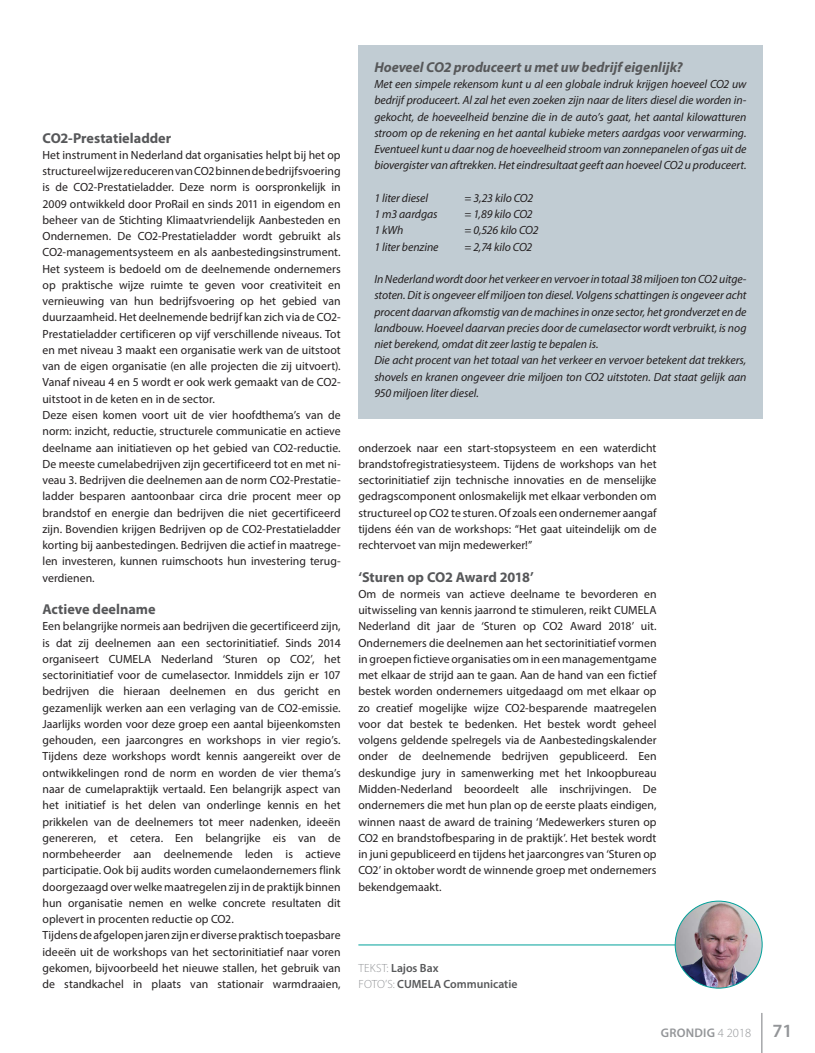
<style>
.page{position:relative;width:815px;height:1053px;background:#fff}
.page>*{position:absolute;margin:0;border:0;box-sizing:border-box;transform-origin:0 0}
.Kopje{font:700 14.38px "Myriad Pro";color:#57585a}
.Kopje_kader{font:italic 700 14.38px "Myriad Pro";letter-spacing:-.005em;color:#57585a}
.t1{font:600 12.5px "Myriad Pro";letter-spacing:.02em;color:#939598}
.Platte_tekst{font:11.88px/16.2px "Myriad Pro";letter-spacing:.005em;color:#231f20;text-align:justify}
.Platte_tekst_kader{font:italic 11.88px/16.2px "Myriad Pro";letter-spacing:-.005em;color:#231f20;text-align:justify}
.Platte_tekst-2{font:600 11.88px "Myriad Pro";color:#57585a}
.s1{font-weight:300;color:#939598}
.s2{font-weight:300}
.s3{font-size:18.75px}
</style>
<div class="page">
<hr style="left:761px;top:1012px;width:1px;height:40px;background:#939598">
<hr style="left:358px;top:944px;width:331px;height:1px;background:#00a19a">
<img style="left:675px;top:901px;width:87px;height:87px;border-radius:43px">
<div style="left:358px;top:45px;width:404px;height:374px;background:#c1ccd3"></div>
<p class="Kopje" style="left:43px;top:128px;width:130px">CO2-Prestatieladder</p>
<p class="Platte_tekst" style="left:43px;top:146px;width:300px">Het instrument in Nederland dat organisaties helpt bij het op structureel wijze reduceren van CO2 binnen de bedrijfsvoering is de CO2-Prestatieladder. Deze norm is oorspronkelijk in 2009 ontwikkeld door ProRail en sinds 2011 in eigendom en beheer van de Stichting Klimaatvriendelijk Aanbesteden en Ondernemen. De CO2-Prestatieladder wordt gebruikt als CO2-managementsysteem en als aanbestedingsinstrument.<br>Het systeem is bedoeld om de deelnemende ondernemers op praktische wijze ruimte te geven voor creativiteit en vernieuwing van hun bedrijfsvoering op het gebied van duurzaamheid. Het deelnemende bedrijf kan zich via de CO2- Prestatieladder certificeren op vijf verschillende niveaus. Tot en met niveau 3 maakt een organisatie werk van de uitstoot van de eigen organisatie (en alle projecten die zij uitvoert).<br>Vanaf niveau 4 en 5 wordt er ook werk gemaakt van de CO2- uitstoot in de keten en in de sector.</p>
<p class="Platte_tekst" style="left:43px;top:406px;width:300px">Deze eisen komen voort uit de vier hoofdthema’s van de norm: inzicht, reductie, structurele communicatie en actieve deelname aan initiatieven op het gebied van CO2-reductie.<br>De meeste cumelabedrijven zijn gecertificeerd tot en met ni&shy;veau 3. Bedrijven die deelnemen aan de norm CO2-Prestatie&shy;ladder besparen aantoonbaar circa drie procent meer op brandstof en energie dan bedrijven die niet gecertificeerd zijn. Bovendien krijgen Bedrijven op de CO2-Prestatieladder korting bij aanbestedingen. Bedrijven die actief in maatrege&shy;len investeren, kunnen ruimschoots hun investering terug&shy;verdienen.</p>
<p class="Kopje" style="left:43px;top:600px;width:115px">Actieve deelname</p>
<p class="Platte_tekst" style="left:43px;top:618px;width:300px">Een belangrijke normeis aan bedrijven die gecertificeerd zijn, is dat zij deelnemen aan een sectorinitiatief. Sinds 2014 organiseert CUMELA Nederland ‘Sturen op CO2’, het sectorinitiatief voor de cumelasector. Inmiddels zijn er 107 bedrijven die hieraan deelnemen en dus gericht en gezamenlijk werken aan een verlaging van de CO2-emissie.<br>Jaarlijks worden voor deze groep een aantal bijeenkomsten gehouden, een jaarcongres en workshops in vier regio’s.<br>Tijdens deze workshops wordt kennis aangereikt over de ontwikkelingen rond de norm en worden de vier thema’s naar de cumelapraktijk vertaald. Een belangrijk aspect van het initiatief is het delen van onderlinge kennis en het prikkelen van de deelnemers tot meer nadenken, ideeën genereren, et cetera. Een belangrijke eis van de normbeheerder aan deelnemende leden is actieve participatie. Ook bij audits worden cumelaondernemers flink doorgezaagd over welke maatregelen zij in de praktijk binnen hun organisatie nemen en welke concrete resultaten dit oplevert in procenten reductie op CO2.</p>
<p class="Platte_tekst" style="left:43px;top:926px;width:300px">Tijdens de afgelopen jaren zijn er diverse praktisch toepasbare ideeën uit de workshops van het sectorinitiatief naar voren gekomen, bijvoorbeeld het nieuwe stallen, het gebruik van de standkachel in plaats van stationair warmdraaien,</p>
<p class="Kopje_kader" style="left:374px;top:58px;width:310px">Hoeveel CO2 produceert u met uw bedrijf eigenlijk?</p>
<p class="Platte_tekst_kader" style="left:374px;top:76px;width:374px">Met een simpele rekensom kunt u al een globale indruk krijgen hoeveel CO2 uw bedrijf produceert. Al zal het even zoeken zijn naar de liters diesel die worden in&shy;gekocht, de hoeveelheid benzine die in de auto’s gaat, het aantal kilowatturen stroom op de rekening en het aantal kubieke meters aardgas voor verwarming.<br>Eventueel kunt u daar nog de hoeveelheid stroom van zonnepanelen of gas uit de biovergister van aftrekken. Het eindresultaat geeft aan hoeveel CO2 u produceert.</p>
<p class="Platte_tekst_kader" style="left:374px;top:189px;width:55px">1 liter diesel</p>
<p class="Platte_tekst_kader" style="left:464px;top:189px;width:70px">= 3,23 kilo CO2</p>
<p class="Platte_tekst_kader" style="left:374px;top:206px;width:65px">1 m3 aardgas</p>
<p class="Platte_tekst_kader" style="left:464px;top:206px;width:70px">= 1,89 kilo CO2</p>
<p class="Platte_tekst_kader" style="left:374px;top:222px;width:31px">1 kWh</p>
<p class="Platte_tekst_kader" style="left:464px;top:222px;width:76px">= 0,526 kilo CO2</p>
<p class="Platte_tekst_kader" style="left:374px;top:238px;width:66px">1 liter benzine</p>
<p class="Platte_tekst_kader" style="left:464px;top:238px;width:69px">= 2,74 kilo CO2</p>
<p class="Platte_tekst_kader" style="left:374px;top:271px;width:374px">In Nederland wordt door het verkeer en vervoer in totaal 38 miljoen ton CO2 uitge&shy;stoten. Dit is ongeveer elf miljoen ton diesel. Volgens schattingen is ongeveer acht procent daarvan afkomstig van de machines in onze sector, het grondverzet en de landbouw. Hoeveel daarvan precies door de cumelasector wordt verbruikt, is nog niet berekend, omdat dit zeer lastig te bepalen is.</p>
<p class="Platte_tekst_kader" style="left:374px;top:352px;width:374px">Die acht procent van het totaal van het verkeer en vervoer betekent dat trekkers, shovels en kranen ongeveer drie miljoen ton CO2 uitstoten. Dat staat gelijk aan 950 miljoen liter diesel.</p>
<p class="Platte_tekst" style="left:358px;top:439px;width:300px">onderzoek naar een start-stopsysteem en een waterdicht brandstofregistratiesysteem. Tijdens de workshops van het sectorinitiatief zijn technische innovaties en de menselijke gedragscomponent onlosmakelijk met elkaar verbonden om structureel op CO2 te sturen. Of zoals een ondernemer aangaf tijdens één van de workshops: “Het gaat uiteindelijk om de rechtervoet van mijn medewerker!”</p>
<p class="Kopje" style="left:358px;top:567px;width:177px">‘Sturen op CO2 Award 2018’</p>
<p class="Platte_tekst" style="left:358px;top:585px;width:300px">Om de normeis van actieve deelname te bevorderen en uitwisseling van kennis jaarrond te stimuleren, reikt CUMELA Nederland dit jaar de ‘Sturen op CO2 Award 2018’ uit.<br>Ondernemers die deelnemen aan het sectorinitiatief vormen in groepen fictieve organisaties om in een managementgame met elkaar de strijd aan te gaan. Aan de hand van een fictief bestek worden ondernemers uitgedaagd om met elkaar op zo creatief mogelijke wijze CO2-besparende maatregelen voor dat bestek te bedenken. Het bestek wordt geheel volgens geldende spelregels via de Aanbestedingskalender onder de deelnemende bedrijven gepubliceerd. Een deskundige jury in samenwerking met het Inkoopbureau Midden-Nederland beoordeelt alle inschrijvingen. De ondernemers die met hun plan op de eerste plaats eindigen, winnen naast de award de training ‘Medewerkers sturen op CO2 en brandstofbesparing in de praktijk’. Het bestek wordt in juni gepubliceerd en tijdens het jaarcongres van ‘Sturen op CO2’ in oktober wordt de winnende groep met ondernemers bekendgemaakt.</p>
<p class="Platte_tekst-2" style="left:358px;top:960px;width:82px"><span class="s1">TEKST:</span> Lajos Bax</p>
<p class="Platte_tekst-2" style="left:358px;top:976px;width:160px"><span class="s1">FOTO’S:</span> CUMELA Communicatie</p>
<p class="t1" style="left:661px;top:1024px;width:133px">GRONDIG <span class="s2">4 2018</span> <span class="s3">71</span></p>
</div>
